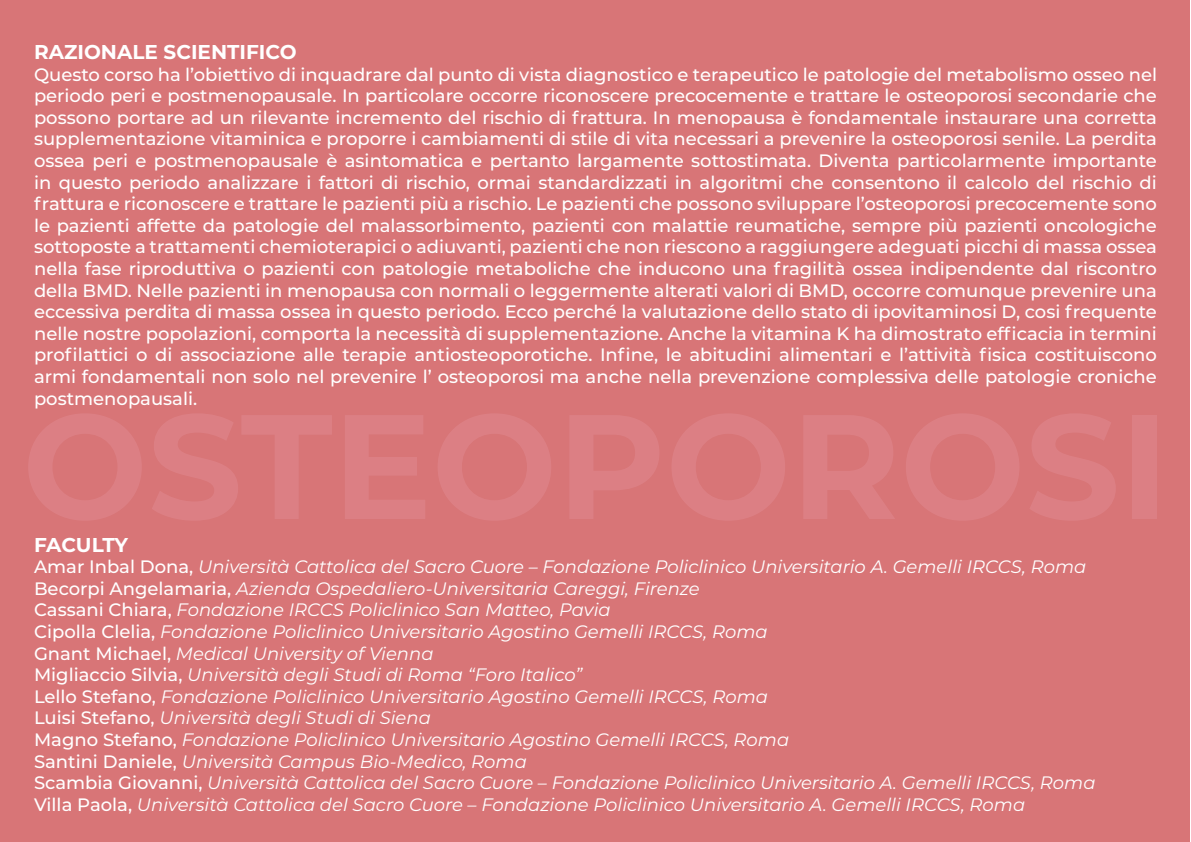
<style>
.page{position:relative;width:1191px;height:842px;background:#fff}
.page>*{position:absolute;margin:0;border:0;box-sizing:border-box;transform-origin:0 0}
.t1{font:700 20px "Montserrat";color:#fff}
.t2{font:500 18px/21.6px "Montserrat";color:#fff;text-align:justify}
.t3{font:italic 18px/21.6px "Montserrat";color:#fff}
.s1{font-weight:500;font-style:normal}
</style>
<div class="page">
<div style="left:0;top:0;width:1190px;height:842px;background:#d87577"></div>
<p class="t1" style="left:34px;top:37px;width:264px">RAZIONALE SCIENTIFICO</p>
<p class="t2" style="left:34px;top:63px;width:1124px">Questo corso ha l’obiettivo di inquadrare dal punto di vista diagnostico e terapeutico le patologie del metabolismo osseo nel periodo peri e postmenopausale. In particolare occorre riconoscere precocemente e trattare le osteoporosi secondarie che possono portare ad un rilevante incremento del rischio di frattura. In menopausa è fondamentale instaurare una corretta supplementazione vitaminica e proporre i cambiamenti di stile di vita necessari a prevenire la osteoporosi senile. La perdita ossea peri e postmenopausale è asintomatica e pertanto largamente sottostimata. Diventa particolarmente importante in questo periodo analizzare i fattori di rischio, ormai standardizzati in algoritmi che consentono il calcolo del rischio di frattura e riconoscere e trattare le pazienti più a rischio. Le pazienti che possono sviluppare l’osteoporosi precocemente sono le pazienti affette da patologie del malassorbimento, pazienti con malattie reumatiche, sempre più pazienti oncologiche sottoposte a trattamenti chemioterapici o adiuvanti, pazienti che non riescono a raggiungere adeguati picchi di massa ossea nella fase riproduttiva o pazienti con patologie metaboliche che inducono una fragilità ossea indipendente dal riscontro della BMD. Nelle pazienti in menopausa con normali o leggermente alterati valori di BMD, occorre comunque prevenire una eccessiva perdita di massa ossea in questo periodo. Ecco perché la valutazione dello stato di ipovitaminosi D, cosi frequente nelle nostre popolazioni, comporta la necessità di supplementazione. Anche la vitamina K ha dimostrato efficacia in termini profilattici o di associazione alle terapie antiosteoporotiche. Infine, le abitudini alimentari e l’attività fisica costituiscono armi fondamentali non solo nel prevenire l’ osteoporosi ma anche nella prevenzione complessiva delle patologie croniche postmenopausali.</p>
<p class="t1" style="left:34px;top:530px;width:96px">FACULTY</p>
<p class="t3" style="left:34px;top:555px;width:1063px"><span class="s1">Amar Inbal Dona,</span> Università Cattolica del Sacro Cuore – Fondazione Policlinico Universitario A. Gemelli IRCCS, Roma <span class="s1">Becorpi Angelamaria,</span> Azienda Ospedaliero-Universitaria Careggi, Firenze<br><span class="s1">Cassani Chiara,</span> Fondazione IRCCS Policlinico San Matteo, Pavia<br><span class="s1">Cipolla Clelia,</span> Fondazione Policlinico Universitario Agostino Gemelli IRCCS, Roma<br><span class="s1">Gnant Michael,</span> Medical University of Vienna<br><span class="s1">Migliaccio Silvia,</span> Università degli Studi di Roma “Foro Italico”<br><span class="s1">Lello Stefano,</span> Fondazione Policlinico Universitario Agostino Gemelli IRCCS, Roma<br><span class="s1">Luisi Stefano,</span> Università degli Studi di Siena<br><span class="s1">Magno Stefano,</span> Fondazione Policlinico Universitario Agostino Gemelli IRCCS, Roma<br><span class="s1">Santini Daniele,</span> Università Campus Bio-Medico, Roma<br><span class="s1">Scambia Giovanni,</span> Università Cattolica del Sacro Cuore – Fondazione Policlinico Universitario A. Gemelli IRCCS, Roma <span class="s1">Villa Paola,</span> Università Cattolica del Sacro Cuore – Fondazione Policlinico Universitario A. Gemelli IRCCS, Roma</p>
</div>
